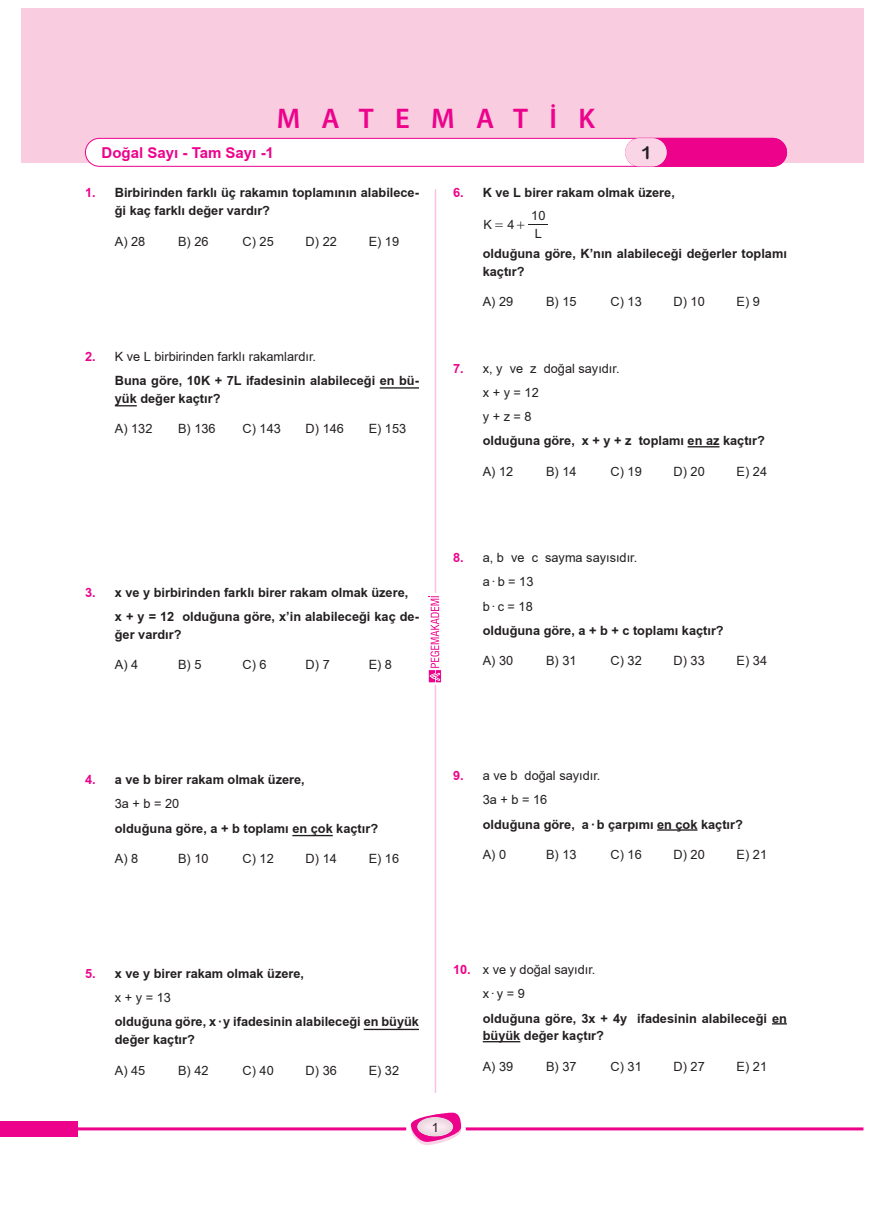
<style>
.page{position:relative;width:872px;height:1212px;background:#fff}
.page>*{position:absolute;margin:0;border:0;box-sizing:border-box;transform-origin:0 0}
.t1{font:600 28.5px "Myriad Pro";letter-spacing:.745em;color:#ed028c}
.t2{font:18px "Arial Rounded MT Bold";color:#231f20}
.t3{font:700 15px "TR Arial";color:#ed028c}
.SORU_KOKU{font:700 12.75px/17.9px "TR Arial";color:#231f20}
.ŞIKLAR{font:12.75px "TR Arial";color:#231f20}
.SORU_KOKU-2{font:12.75px "TR Arial";color:#231f20}
.t4{font:12.75px "MM Times Roman";color:#231f20}
.s1{color:#ed028c}
.s2{font-weight:700;color:#ed028c}
.s3{font-family:"TR Arial"}
</style>
<div class="page">
<hr style="left:466px;top:1127px;width:397px;height:3px;background:#ed028c">
<hr style="left:77px;top:1127px;width:329px;height:3px;background:#ed028c">
<svg style="left:414px;top:1137px;width:41px;height:8px"></svg>
<div style="left:408px;top:1107px;width:54px;height:30px;background:#231f20;opacity:.35"></div>
<div style="left:0;top:1121px;width:21px;height:16px;background:#ed028c"></div>
<div style="left:21px;top:1121px;width:57px;height:16px;background:#ed028c"></div>
<hr style="left:435px;top:189px;width:1px;height:904px;background:#ed028c">
<svg style="left:428px;top:593px;width:14px;height:92px"></svg>
<svg style="left:428px;top:596px;width:13px;height:86px"></svg>
<hr style="left:380px;top:387px;width:39px;height:2px;background:#231f20">
<svg style="left:115px;top:405px;width:22px;height:1px"></svg>
<hr style="left:292px;top:835px;width:41px;height:1px;background:#231f20">
<hr style="left:364px;top:1029px;width:55px;height:1px;background:#231f20">
<hr style="left:687px;top:446px;width:32px;height:1px;background:#231f20">
<hr style="left:657px;top:829px;width:40px;height:2px;background:#231f20">
<svg style="left:772px;top:1023px;width:15px;height:1px"></svg>
<hr style="left:483px;top:1041px;width:37px;height:1px;background:#231f20">
<svg style="left:528px;top:224px;width:20px;height:1px"></svg>
<div style="left:21px;top:9px;width:842px;height:154px;background:#f9ccdf"></div>
<div style="left:85px;top:138px;width:701px;height:28px;background:#fff;border-radius:14px"></div>
<div style="left:85px;top:138px;width:702px;height:29px;border:1px solid #ed028c;border-radius:14px"></div>
<div style="left:625px;top:138px;width:161px;height:28px;background:#ed028c;border-radius:14px"></div>
<div style="left:625px;top:138px;width:162px;height:29px;border:1px solid #ed028c;border-radius:14px"></div>
<div style="left:625px;top:138px;width:41px;height:28px;background:#fad5e5;border-radius:14px"></div>
<p class="t1" style="left:277px;top:100px;width:320px">MATEMATİK</p>
<p class="t2" style="left:641px;top:142px;width:12px">?</p>
<p class="t3" style="left:102px;top:142px;width:174px">Doğal Sayı - Tam Sayı -1</p>
<p class="t2" style="left:641px;top:142px;width:12px">1</p>
<p class="SORU_KOKU" style="left:115px;top:184px;width:306px;text-indent:-30px"><span class="s1">1.</span> Birbirinden farklı üç rakamın toplamının alabilece&shy;ği kaç farklı değer vardır?</p>
<p class="ŞIKLAR" style="left:115px;top:233px;width:32px">A) 28</p>
<p class="ŞIKLAR" style="left:178px;top:233px;width:32px">B) 26</p>
<p class="ŞIKLAR" style="left:243px;top:233px;width:33px">C) 25</p>
<p class="ŞIKLAR" style="left:306px;top:233px;width:33px">D) 22</p>
<p class="ŞIKLAR" style="left:369px;top:233px;width:32px">E) 19</p>
<p class="SORU_KOKU-2" style="left:85px;top:347px;width:233px"><span class="s2">2.</span> K ve L birbirinden farklı rakamlardır.</p>
<p class="SORU_KOKU" style="left:115px;top:372px;width:306px">Buna göre, 10K + 7L ifadesinin alabileceği en bü&shy;yük değer kaçtır?</p>
<p class="ŞIKLAR" style="left:115px;top:420px;width:39px">A) 132</p>
<p class="ŞIKLAR" style="left:178px;top:420px;width:39px">B) 136</p>
<p class="ŞIKLAR" style="left:243px;top:420px;width:40px">C) 143</p>
<p class="ŞIKLAR" style="left:306px;top:420px;width:40px">D) 146</p>
<p class="ŞIKLAR" style="left:369px;top:420px;width:39px">E) 153</p>
<p class="SORU_KOKU" style="left:85px;top:583px;width:325px"><span class="s1">3.</span> x ve y birbirinden farklı birer rakam olmak üzere,</p>
<p class="SORU_KOKU" style="left:115px;top:608px;width:306px">x + y = 12 olduğuna göre, x’in alabileceği kaç de&shy;ğer vardır?</p>
<p class="ŞIKLAR" style="left:115px;top:656px;width:25px">A) 4</p>
<p class="ŞIKLAR" style="left:178px;top:656px;width:25px">B) 5</p>
<p class="ŞIKLAR" style="left:243px;top:656px;width:26px">C) 6</p>
<p class="ŞIKLAR" style="left:306px;top:656px;width:26px">D) 7</p>
<p class="ŞIKLAR" style="left:369px;top:656px;width:25px">E) 8</p>
<p class="SORU_KOKU" style="left:453px;top:184px;width:223px"><span class="s1">6.</span> K ve L birer rakam olmak üzere,</p>
<p class="t4" style="left:483px;top:218px;width:43px"><span class="s3">K</span>= +</p>
<p class="SORU_KOKU-2" style="left:535px;top:225px;width:9px">L</p>
<p class="SORU_KOKU-2" style="left:531px;top:207px;width:16px">10</p>
<p class="SORU_KOKU" style="left:483px;top:245px;width:306px">olduğuna göre, K’nın alabileceği değerler toplamı kaçtır?</p>
<p class="ŞIKLAR" style="left:483px;top:293px;width:32px">A) 29</p>
<p class="ŞIKLAR" style="left:546px;top:293px;width:32px">B) 15</p>
<p class="ŞIKLAR" style="left:610px;top:293px;width:33px">C) 13</p>
<p class="ŞIKLAR" style="left:673px;top:293px;width:33px">D) 10</p>
<p class="ŞIKLAR" style="left:736px;top:293px;width:25px">E) 9</p>
<p class="SORU_KOKU-2" style="left:507px;top:215px;width:9px">4</p>
<p class="SORU_KOKU-2" style="left:453px;top:359px;width:168px"><span class="s2">7.</span> x, y ve z doğal sayıdır.</p>
<p class="SORU_KOKU-2" style="left:483px;top:384px;width:57px">x + y = 12</p>
<p class="SORU_KOKU-2" style="left:483px;top:408px;width:50px">y + z = 8</p>
<p class="SORU_KOKU" style="left:483px;top:432px;width:283px">olduğuna göre, x + y + z toplamı en az kaçtır?</p>
<p class="ŞIKLAR" style="left:483px;top:463px;width:32px">A) 12</p>
<p class="ŞIKLAR" style="left:546px;top:463px;width:32px">B) 14</p>
<p class="ŞIKLAR" style="left:610px;top:463px;width:33px">C) 19</p>
<p class="ŞIKLAR" style="left:673px;top:463px;width:33px">D) 20</p>
<p class="ŞIKLAR" style="left:736px;top:463px;width:32px">E) 24</p>
<p class="SORU_KOKU-2" style="left:453px;top:549px;width:186px"><span class="s2">8.</span> a, b ve c sayma sayısıdır.</p>
<p class="SORU_KOKU-2" style="left:483px;top:573px;width:52px">a· b = 13</p>
<p class="SORU_KOKU-2" style="left:483px;top:597px;width:51px">b· c = 18</p>
<p class="SORU_KOKU" style="left:483px;top:621px;width:242px">olduğuna göre, a + b + c toplamı kaçtır?</p>
<p class="ŞIKLAR" style="left:483px;top:652px;width:32px">A) 30</p>
<p class="ŞIKLAR" style="left:546px;top:652px;width:32px">B) 31</p>
<p class="ŞIKLAR" style="left:610px;top:652px;width:33px">C) 32</p>
<p class="ŞIKLAR" style="left:673px;top:652px;width:33px">D) 33</p>
<p class="ŞIKLAR" style="left:736px;top:652px;width:32px">E) 34</p>
<p class="SORU_KOKU" style="left:85px;top:771px;width:221px"><span class="s1">4.</span> a ve b birer rakam olmak üzere,</p>
<p class="SORU_KOKU-2" style="left:115px;top:795px;width:66px">3a + b = 20</p>
<p class="SORU_KOKU" style="left:115px;top:819px;width:265px">olduğuna göre, a + b toplamı en çok kaçtır?</p>
<p class="ŞIKLAR" style="left:115px;top:850px;width:25px">A) 8</p>
<p class="ŞIKLAR" style="left:178px;top:850px;width:32px">B) 10</p>
<p class="ŞIKLAR" style="left:243px;top:850px;width:33px">C) 12</p>
<p class="ŞIKLAR" style="left:306px;top:850px;width:33px">D) 14</p>
<p class="ŞIKLAR" style="left:369px;top:850px;width:32px">E) 16</p>
<p class="SORU_KOKU-2" style="left:453px;top:767px;width:149px"><span class="s2">9.</span> a ve b doğal sayıdır.</p>
<p class="SORU_KOKU-2" style="left:483px;top:791px;width:66px">3a + b = 16</p>
<p class="SORU_KOKU" style="left:483px;top:815px;width:262px">olduğuna göre, a· b çarpımı en çok kaçtır?</p>
<p class="ŞIKLAR" style="left:483px;top:846px;width:25px">A) 0</p>
<p class="ŞIKLAR" style="left:546px;top:846px;width:32px">B) 13</p>
<p class="ŞIKLAR" style="left:610px;top:846px;width:33px">C) 16</p>
<p class="ŞIKLAR" style="left:673px;top:846px;width:33px">D) 20</p>
<p class="ŞIKLAR" style="left:736px;top:846px;width:32px">E) 21</p>
<p class="SORU_KOKU" style="left:85px;top:965px;width:220px"><span class="s1">5.</span> x ve y birer rakam olmak üzere,</p>
<p class="SORU_KOKU-2" style="left:115px;top:989px;width:57px">x + y = 13</p>
<p class="SORU_KOKU" style="left:115px;top:1013px;width:306px">olduğuna göre, x· y ifadesinin alabileceği en büyük değer kaçtır?</p>
<p class="ŞIKLAR" style="left:115px;top:1062px;width:32px">A) 45</p>
<p class="ŞIKLAR" style="left:178px;top:1062px;width:32px">B) 42</p>
<p class="ŞIKLAR" style="left:243px;top:1062px;width:33px">C) 40</p>
<p class="ŞIKLAR" style="left:306px;top:1062px;width:33px">D) 36</p>
<p class="ŞIKLAR" style="left:369px;top:1062px;width:32px">E) 32</p>
<p class="SORU_KOKU-2" style="left:453px;top:961px;width:144px"><span class="s2">10.</span> x ve y doğal sayıdır.</p>
<p class="SORU_KOKU-2" style="left:483px;top:985px;width:44px">x· y = 9</p>
<p class="SORU_KOKU" style="left:483px;top:1009px;width:306px">olduğuna göre, 3x + 4y ifadesinin alabileceği en büyük değer kaçtır?</p>
<p class="ŞIKLAR" style="left:483px;top:1058px;width:32px">A) 39</p>
<p class="ŞIKLAR" style="left:546px;top:1058px;width:32px">B) 37</p>
<p class="ŞIKLAR" style="left:610px;top:1058px;width:33px">C) 31</p>
<p class="ŞIKLAR" style="left:673px;top:1058px;width:33px">D) 27</p>
<p class="ŞIKLAR" style="left:736px;top:1058px;width:32px">E) 21</p>
<p class="SORU_KOKU-2" style="left:432px;top:1118px;width:9px">1</p>
</div>
